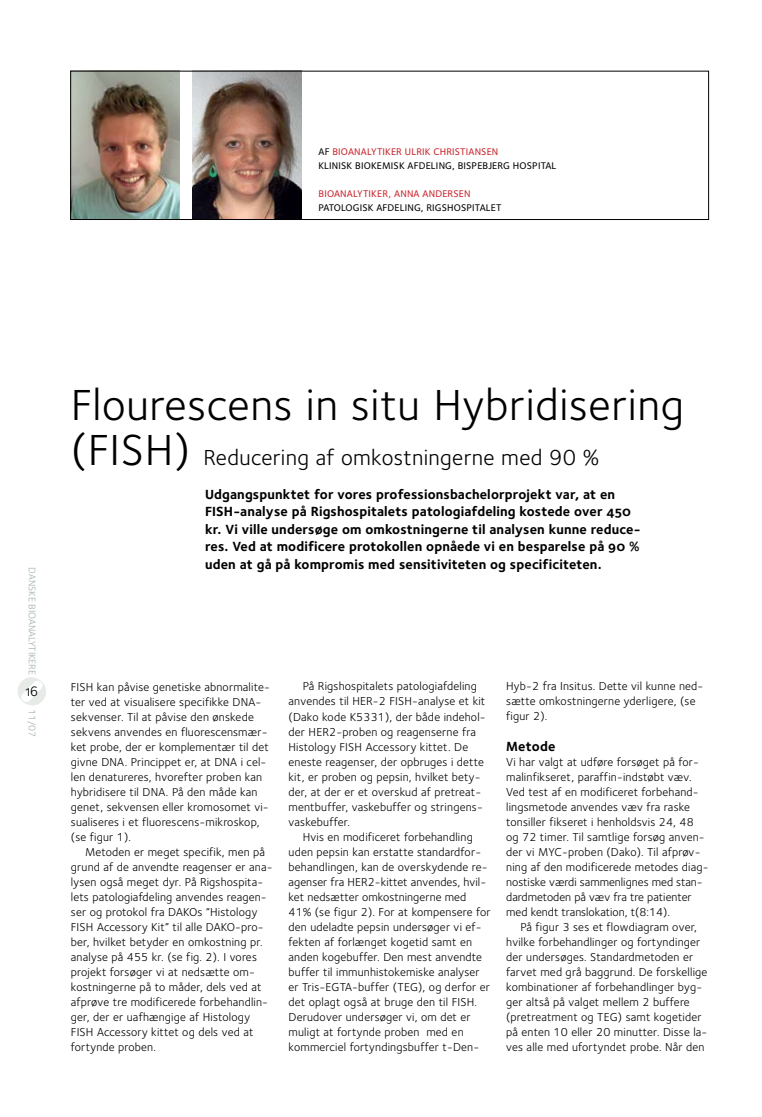
<style>
.page{position:relative;width:762px;height:1117px;background:#fff}
.page>*{position:absolute;margin:0;border:0;box-sizing:border-box;transform-origin:0 0}
.t1{font:45px "Foundry Sterling";letter-spacing:.015em;color:#000}
.t2{font:22.5px "Foundry Sterling";letter-spacing:.015em;color:#000}
.t3{font:15px "Foundry Sterling Book Expert";color:#000}
.t4{font:13.75px/17.5px "Foundry Sterling Bold OSF";letter-spacing:.01em;color:#000}
.t5{font:11.88px/15px "Foundry Sterling";letter-spacing:.015em;color:#000}
.t6{font:500 10px/13.8px "Foundry Sterling";letter-spacing:.015em;color:#000}
.t7{font:500 10px "Foundry Sterling";letter-spacing:.015em;color:#c9252c}
.t8{font:10px "Foundry Sterling";color:#a0b1a8}
.s1{color:#c9252c}
.s2{font-size:45px}
</style>
<div class="page">
<img style="left:72px;top:73px;width:108px;height:145px">
<img style="left:192px;top:73px;width:109px;height:145px">
<div style="left:70px;top:71px;width:639px;height:149px;border:1px solid #000"></div>
<img style="left:18px;top:677px;width:28px;height:28px">
<p class="t6" style="left:318px;top:145px;width:234px">AF <span class="s1">BIOANALYTIKER ULRIK CH RISTIANSEN<br></span>KLINISK BIOKEMISK AFDELING, BISPEBJERG HOSPITAL</p>
<p class="t7" style="left:318px;top:187px;width:154px">BIOANALYTIKER, ANNA ANDERSEN</p>
<p class="t6" style="left:318px;top:200px;width:185px">PATOLOGISK AFDELING, RIGSHOSPITALET</p>
<p class="t8" style="left:38px;top:567px;width:108px;rotate:90deg">DANSKE BIOANALYTIKERE</p>
<p class="t3" style="left:26px;top:682px;width:14px">16</p>
<p class="t8" style="left:38px;top:709px;width:30px;rotate:90deg">11/07</p>
<h1 class="t1" style="left:71px;top:379px;width:615px">Flourescens in situ Hybridisering</h1>
<h2 class="t2" style="left:71px;top:444px;width:530px"><span class="s2">(FIS H)</span> Reducering af omkostningerne med 90 %</h2>
<p class="t4" style="left:205px;top:485px;width:437px">Udgangspunktet for vores professionsbachelorprojekt var, at en FISH-analyse på Rigshospitalets patologiafdeling kostede over 450 kr. Vi ville undersøge om omkostningerne til analysen kunne reduce&shy;res. Ved at modificere protokollen opnåede vi en besparelse på 90 %</p>
<p class="t4" style="left:205px;top:555px;width:398px">uden at gå på kompromis med sensitiviteten og specificiteten.</p>
<p class="t5" style="left:71px;top:678px;width:200px">FIS H kan påvise genetiske abnormalite&shy;ter ved at visualisere specifikke DNA&shy;sekvenser. Til at påvise den ønskede sekvens anvendes en fluorescensmær&shy;ket probe, der er komplementær til det givne DNA. Princippet er, at DNA i cel&shy;len denatureres, hvorefter proben kan hybridisere til DNA. På den måde kan genet, sekvensen eller kromosomet vi&shy;sualiseres i et fluorescens-mikroskop, (se figur 1).</p>
<p class="t5" style="left:71px;top:843px;width:203px;text-indent:14px">Metoden er meget specifik, men på grund af de anvendte reagenser er ana&shy;lysen også meget dyr. På Rigshospita&shy;lets patologiafdeling anvendes reagen&shy;ser og protokol fra DAKOs “Histology<br>FIS H Accessory Kit” til alle DAKO -pro&shy;ber, hvilket betyder en omkostning pr. analyse på 455 kr. (se fig. 2). I vores projekt forsøger vi at nedsætte om&shy;kostningerne på to måder, dels ved at afprøve tre modificerede forbehandlin&shy;ger, der er uafhængige af Histology<br>FIS H Accessory kittet og dels ved at fortynde proben.</p>
<p class="t5" style="left:289px;top:678px;width:199px;text-indent:14px">På Rigshospitalets patologiafdeling anvendes til HER-2 FIS H-analyse et kit (Dako kode K5331), der både indehol&shy;der HER2-proben og reagenserne fra Histology FIS H Accessory kittet. De eneste reagenser, der opbruges i dette kit, er proben og pepsin, hvilket bety&shy;der, at der er et overskud af pretreat&shy;mentbuffer, vaskebuffer og stringens&shy;vaskebuffer.</p>
<p class="t5" style="left:289px;top:828px;width:204px;text-indent:14px">Hvis en modificeret forbehandling uden pepsin kan erstatte standardfor&shy;behandlingen, kan de overskydende re&shy;agenser fra HER2-kittet anvendes, hvil&shy;ket nedsætter omkostningerne med 41% (se figur 2). For at kompensere for den udeladte pepsin undersøger vi ef&shy;fekten af forlænget kogetid samt en anden kogebuffer. Den mest anvendte buffer til immunhistokemiske analyser er Tris-EGTA-buffer (TEG), og derfor er det oplagt også at bruge den til FIS H.<br>Derudover undersøger vi, om det er muligt at fortynde proben med en kommerciel fortyndingsbuffer t-Den-</p>
<p class="t5" style="left:506px;top:678px;width:199px">Hyb-2 fra I nsitus. Dette vil kunne ned&shy;sætte omkostningerne yderligere, (se figur 2).</p>
<p class="t4" style="left:506px;top:736px;width:51px">Metode</p>
<p class="t5" style="left:506px;top:753px;width:204px">Vi har valgt at udføre forsøget på for&shy;malinfikseret, paraffin-indstøbt væv.<br>Ved test af en modificeret forbehand&shy;lingsmetode anvendes væv fra raske tonsiller fikseret i henholdsvis 24, 48 og 72 timer. Til samtlige forsøg anven&shy;der vi MYC-proben (Dako). Til afprøv&shy;ning af den modificerede metodes diag&shy;nostiske værdi sammenlignes med stan&shy;dardmetoden på væv fra tre patienter med kendt translokation, t(8:14).</p>
<p class="t5" style="left:506px;top:918px;width:203px;text-indent:14px">På figur 3 ses et flowdiagram over, hvilke forbehandlinger og fortyndinger der undersøges. Standardmetoden er farvet med grå baggrund. De forskellige kombinationer af forbehandlinger byg&shy;ger altså på valget mellem 2 buffere (pretreatment og TEG) samt kogetider på enten 10 eller 20 minutter. Disse la&shy;ves alle med ufortyndet probe. Når den</p>
</div>
